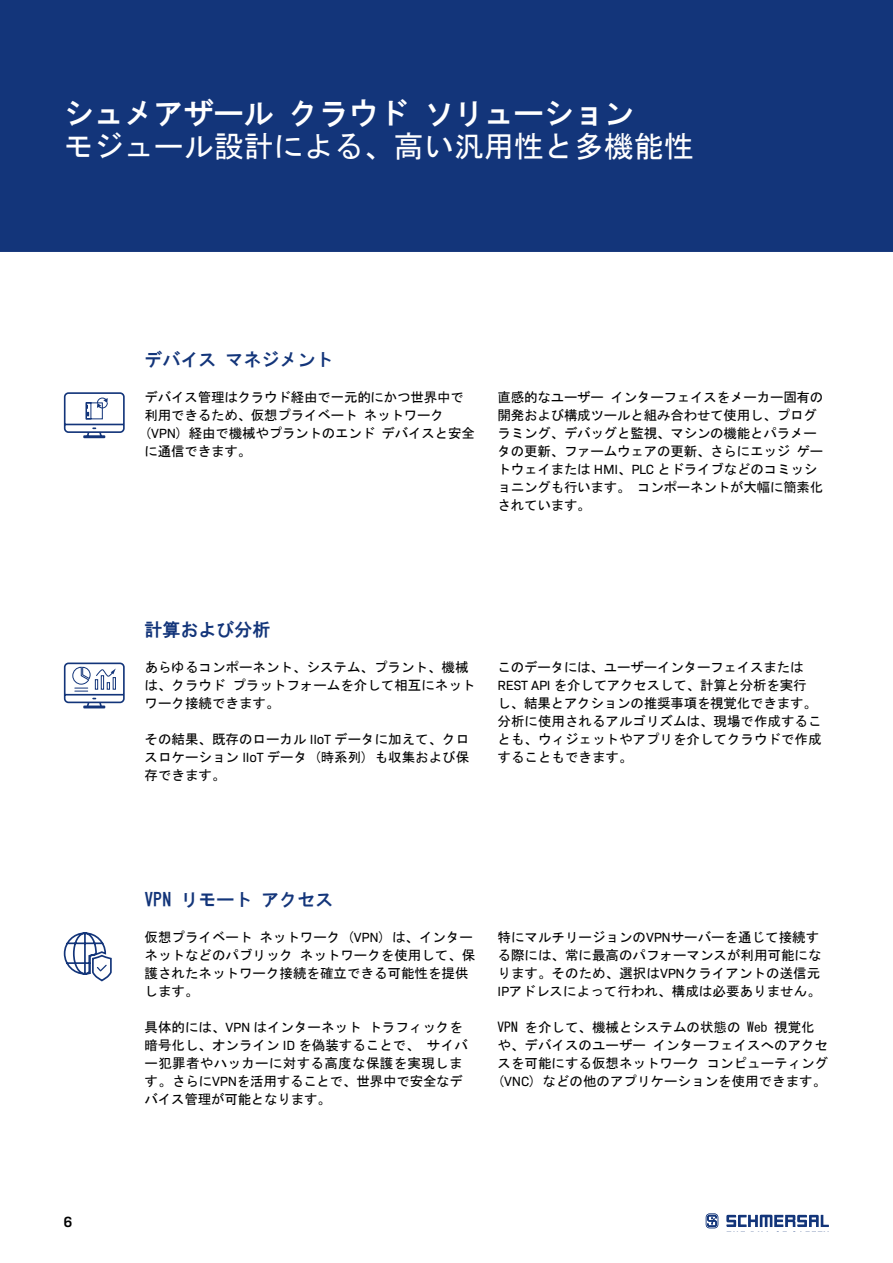
<style>
.page{position:relative;width:893px;height:1263px;background:#fff}
.page>*{position:absolute;margin:0;border:0;box-sizing:border-box;transform-origin:0 0}
.t1{font:30px "MS Gothic";color:#fff}
.t2{font:30px "HG Gothic E";color:#fff}
.t3{font:18px "HG Gothic E";color:#13357a}
.t4{font:600 15px "Bio Sans";color:#000}
.t5{font:13.5px/18px "MS Gothic";color:#000}
.s1{font-family:"Bio Sans"}
</style>
<div class="page">
<div style="left:0;top:0;width:893px;height:252px;background:#13357a"></div>
<svg style="left:64px;top:392px;width:61px;height:46px"></svg>
<svg style="left:64px;top:662px;width:61px;height:46px"></svg>
<div style="left:83px;top:705px;width:22px;height:3px;border:2px solid #13357a"></div>
<svg style="left:64px;top:932px;width:48px;height:49px"></svg>
<svg style="left:727px;top:1215px;width:102px;height:12px"></svg>
<svg style="left:706px;top:1213px;width:12px;height:15px"></svg>
<h1 class="t2" style="left:64px;top:98px;width:572px">シュメアザール クラウド ソリューション</h1>
<h1 class="t1" style="left:64px;top:131px;width:632px">モジュール設計による、高い汎用性と多機能性</h1>
<p class="t4" style="left:63px;top:1210px;width:10px">6</p>
<h2 class="t3" style="left:145px;top:350px;width:190px">デバイス マネジメント</h2>
<p class="t5" style="left:145px;top:388px;width:332px">デバイス管理はクラウド経由で一元的にかつ世界中で利用できるため、仮想プライベート ネットワーク(<span class="s1">VPN</span>) 経由で機械やプラントのエンド デバイスと安全に通信できます。</p>
<p class="t5" style="left:497px;top:388px;width:327px">直感的なユーザー インターフェイスをメーカー固有の開発および構成ツールと組み合わせて使用し、プログラミング、デバッグと監視、マシンの機能とパラメータの更新、ファームウェアの更新、さらにエッジ ゲートウェイまたは <span class="s1">HMI</span>、<span class="s1">PLC</span> とドライブなどのコミッショニングも行います。 コンポーネントが大幅に簡素化されています。</p>
<h2 class="t3" style="left:145px;top:620px;width:127px">計算および分析</h2>
<p class="t5" style="left:145px;top:658px;width:332px">あらゆるコンポーネント、システム、プラント、機械は、クラウド プラットフォームを介して相互にネットワーク接続できます。</p>
<p class="t5" style="left:145px;top:730px;width:326px;text-align:justify">その結果、既存のローカル <span class="s1">IIoT</span> データに加えて、クロスロケーション <span class="s1">IIoT</span> データ (時系列) も収集および保存できます。</p>
<p class="t5" style="left:497px;top:658px;width:325px">このデータには、ユーザーインターフェイスまたは<br><span class="s1">REST API</span> を介してアクセスして、計算と分析を実行し、結果とアクションの推奨事項を視覚化できます。分析に使用されるアルゴリズムは、現場で作成することも、ウィジェットやアプリを介してクラウドで作成することもできます。</p>
<h2 class="t3" style="left:145px;top:890px;width:190px">VPN リモート アクセス</h2>
<p class="t5" style="left:145px;top:928px;width:332px">仮想プライベート ネットワーク (<span class="s1">VPN</span>) は、インターネットなどのパブリック ネットワークを使用して、保護されたネットワーク接続を確立できる可能性を提供します。</p>
<p class="t5" style="left:145px;top:1018px;width:325px">具体的には、<span class="s1">VPN</span> はインターネット トラフィックを暗号化し、オンライン <span class="s1">ID</span> を偽装することで、 サイバー犯罪者やハッカーに対する高度な保護を実現します。さらに<span class="s1">VPN</span>を活用することで、世界中で安全なデバイス管理が可能となります。</p>
<p class="t5" style="left:497px;top:928px;width:325px">特にマルチリージョンの<span class="s1">VPN</span>サーバーを通じて接続する際には、常に最高のパフォーマンスが利用可能になります。そのため、選択は<span class="s1">VPN</span>クライアントの送信元<br><span class="s1">IP</span>アドレスによって行われ、構成は必要ありません。</p>
<p class="t5" style="left:497px;top:1018px;width:332px">VPN を介して、機械とシステムの状態の Web 視覚化や、デバイスのユーザー インターフェイスへのアクセスを可能にする仮想ネットワーク コンピューティング(<span class="s1">VNC</span>) などの他のアプリケーションを使用できます。</p>
</div>
